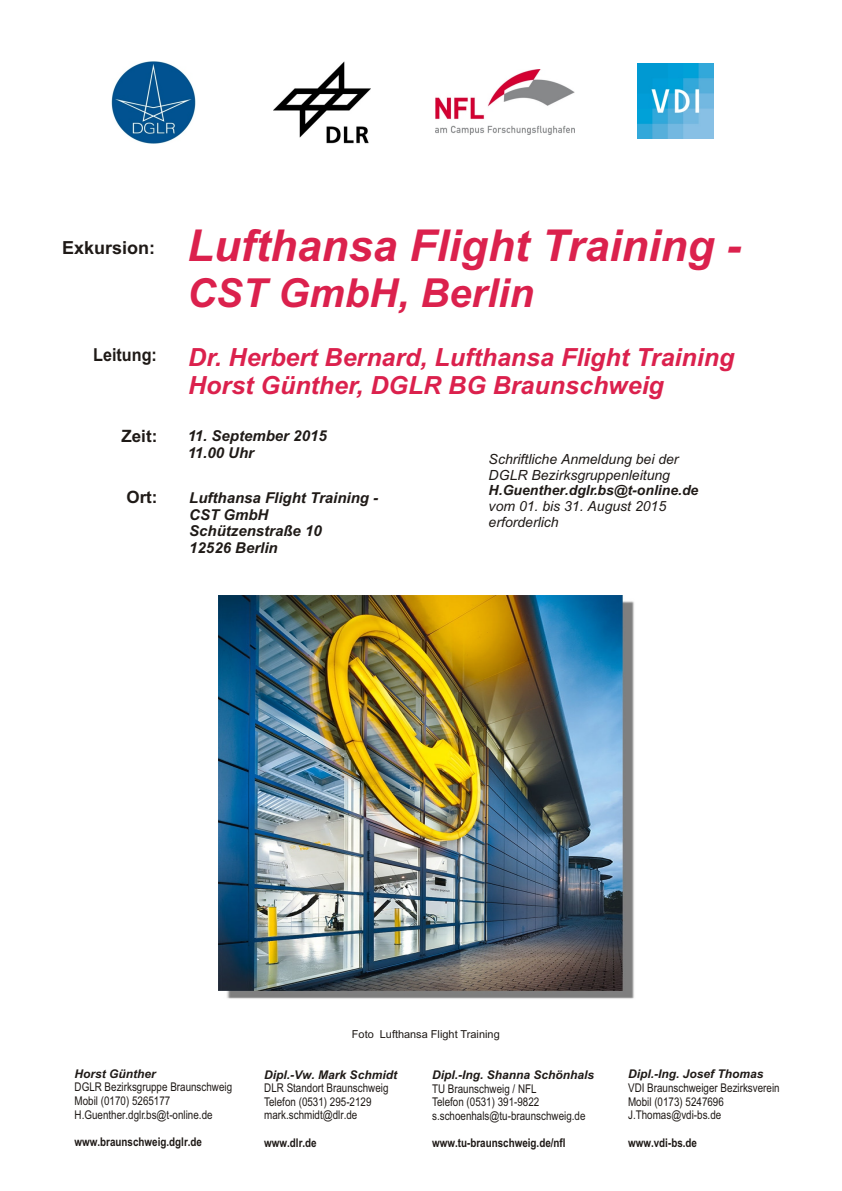
<style>
.page{position:relative;width:842px;height:1191px;background:#fff}
.page>*{position:absolute;margin:0;border:0;box-sizing:border-box;transform-origin:0 0}
.t1{font:italic 700 44px "Arial";color:#db214d}
.t2{font:italic 700 40px "Arial";color:#db214d}
.t3{font:italic 700 25px/27.9px "Arial";color:#db214d}
.t4{font:700 18px "Arial";color:#1f1a17}
.t5{font:700 18px "Arial";color:#1f1a17;scale:.9 1}
.t6{font:700 17px "Arial";color:#1f1a17}
.t7{font:italic 700 15px/16.8px "Arial";color:#1f1a17}
.t8{font:italic 14px/15.6px "Arial";color:#1f1a17}
.t9{font:italic 700 14px "Arial";color:#1f1a17}
.t10{font:12px/13.6px "Arial Narrow";color:#1f1a17}
.t11{font:italic 700 12px "Arial";color:#1f1a17}
.t12{font:700 12px "Arial Narrow";color:#1f1a17}
.t13{font:10.9px "Arial";color:#1f1a17}
</style>
<div class="page">
<img style="left:111px;top:62px;width:85px;height:81px">
<img style="left:637px;top:64px;width:77px;height:75px">
<img style="left:273px;top:61px;width:97px;height:83px">
<img style="left:436px;top:69px;width:139px;height:66px">
<img style="left:218px;top:596px;width:416px;height:403px">
<h3 class="t4" style="left:62px;top:241px;width:95px">Exkursion:</h3>
<h3 class="t5" style="left:93px;top:348px;width:72px">Leitung:</h3>
<h3 class="t6" style="left:121px;top:430px;width:37px">Zeit:</h3>
<h3 class="t6" style="left:126px;top:490px;width:33px">Ort:</h3>
<h1 class="t1" style="left:187px;top:229px;width:556px">Lufthansa Flight Training -</h1>
<h2 class="t2" style="left:187px;top:278px;width:348px">CST GmbH, Berlin</h2>
<h3 class="t3" style="left:188px;top:345px;width:548px">Dr. Herbert Bernard, Lufthansa Flight Training<br>Horst Günther, DGLR BG Braunschweig</h3>
<p class="t7" style="left:188px;top:429px;width:140px">11. September 2015<br>11.00 Uhr</p>
<p class="t7" style="left:189px;top:490px;width:190px">Lufthansa Flight Training -<br>CST GmbH<br>Schützenstraße 10<br>12526 Berlin</p>
<p class="t8" style="left:489px;top:453px;width:191px">Schriftliche Anmeldung bei der<br>DGLR Bezirksgruppenleitung</p>
<p class="t9" style="left:489px;top:485px;width:211px">H.Guenther.dglr.bs@t-online.de</p>
<p class="t8" style="left:489px;top:500px;width:179px">vom 01. bis 31. August 2015 erforderlich</p>
<p class="t13" style="left:352px;top:1030px;width:149px">Foto Lufthansa Flight Training</p>
<p class="t11" style="left:75px;top:1069px;width:83px">Horst Günther</p>
<p class="t10" style="left:75px;top:1081px;width:159px">DGLR Bezirksgruppe Braunschweig<br>Mobil (0170) 5265177<br>H.Guenther.dglr.bs@t-online.de</p>
<p class="t12" style="left:75px;top:1137px;width:129px">www.braunschweig.dglr.de</p>
<p class="t11" style="left:264px;top:1070px;width:134px">Dipl.-Vw. Mark Schmidt</p>
<p class="t10" style="left:264px;top:1082px;width:126px">DLR Standort Braunschweig<br>Telefon (0531) 295-2129 mark.schmidt@dlr.de</p>
<p class="t12" style="left:264px;top:1138px;width:54px">www.dlr.de</p>
<p class="t11" style="left:432px;top:1070px;width:164px">Dipl.-Ing. Shanna Schönhals</p>
<p class="t10" style="left:432px;top:1083px;width:155px">TU Braunschweig / NFL<br>Telefon (0531) 391-9822 s.schoenhals@tu-braunschweig.de</p>
<p class="t12" style="left:432px;top:1138px;width:135px">www.tu-braunschweig.de/nfl</p>
<p class="t11" style="left:628px;top:1070px;width:137px">Dipl.-Ing. Josef Thomas</p>
<p class="t10" style="left:628px;top:1082px;width:153px">VDI Braunschweiger Bezirksverein<br>Mobil (0173) 5247696<br>J.Thomas@vdi-bs.de</p>
<p class="t12" style="left:628px;top:1138px;width:70px">www.vdi-bs.de</p>
</div>
